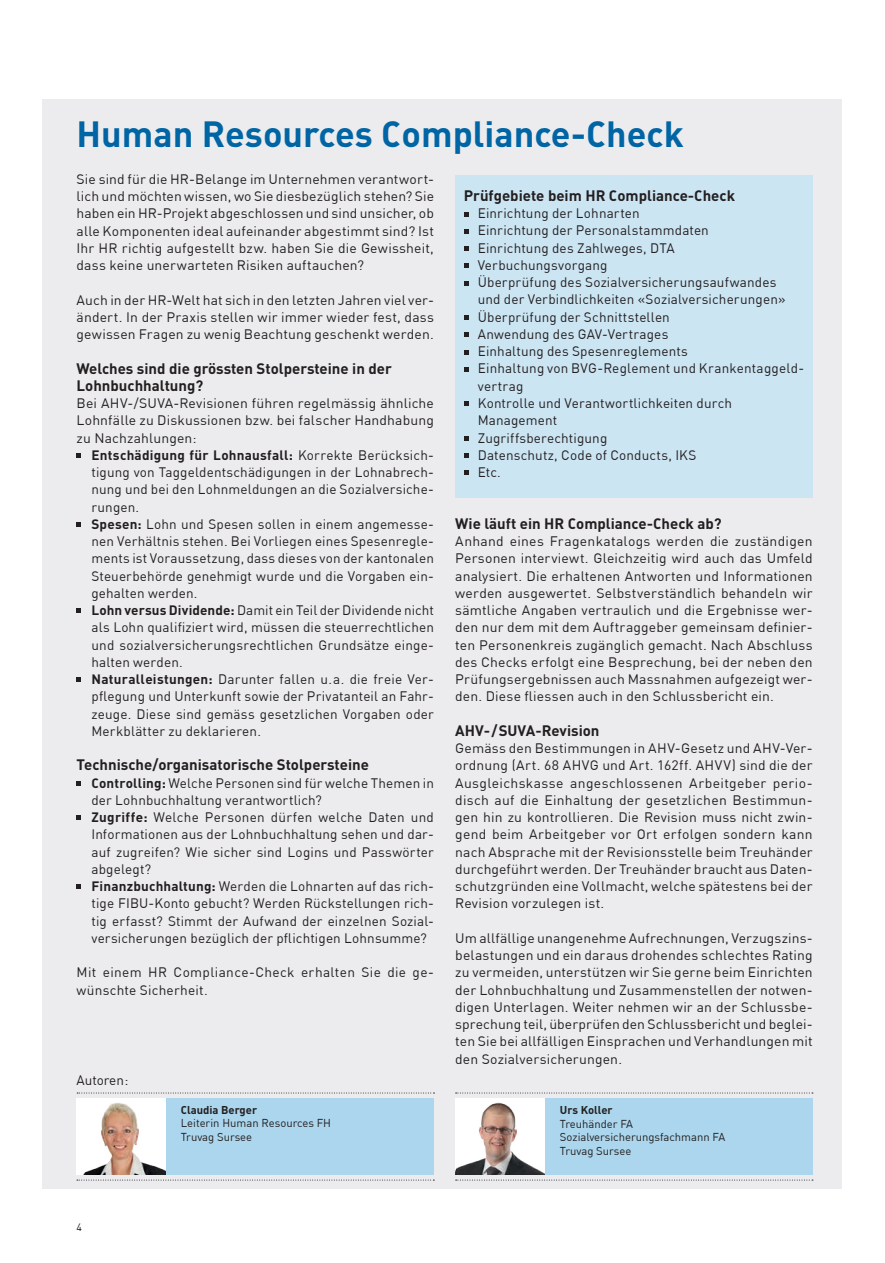
<style>
.page{position:relative;width:885px;height:1263px;background:#fff}
.page>*{position:absolute;margin:0;border:0;box-sizing:border-box;transform-origin:0 0}
.t1{font:700 36px "DIN";color:#0065a4}
.Lauftext{font:700 15px/17.2px "DIN";color:#231f20}
.Lauftext-2{font:13.5px/17.2px "DIN";letter-spacing:.01em;color:#231f20;text-align:justify}
.t2{font:11.25px "DIN";color:#231f20}
.t3{font:700 11.25px "DIN";color:#231f20}
.t4{font:10.5px "DIN";color:#231f20}
.s1{font-weight:700}
</style>
<div class="page">
<div style="left:43px;top:99px;width:799px;height:1089px;background:#ececee"></div>
<div style="left:544px;top:1098px;width:268px;height:76px;background:#abd6ed"></div>
<svg style="left:455px;top:1180px;width:357px;height:1px"></svg>
<img style="left:455px;top:1098px;width:89px;height:76px">
<svg style="left:77px;top:453px;width:4px;height:5px"></svg>
<svg style="left:77px;top:522px;width:4px;height:5px"></svg>
<svg style="left:77px;top:609px;width:4px;height:4px"></svg>
<svg style="left:77px;top:678px;width:4px;height:4px"></svg>
<svg style="left:77px;top:781px;width:4px;height:5px"></svg>
<svg style="left:77px;top:816px;width:4px;height:4px"></svg>
<svg style="left:77px;top:885px;width:4px;height:4px"></svg>
<div style="left:166px;top:1098px;width:268px;height:76px;background:#abd6ed"></div>
<svg style="left:77px;top:1093px;width:357px;height:1px"></svg>
<img style="left:77px;top:1098px;width:89px;height:76px">
<div style="left:455px;top:175px;width:357px;height:322px;background:#cce5f3"></div>
<svg style="left:464px;top:212px;width:4px;height:4px"></svg>
<svg style="left:464px;top:229px;width:4px;height:5px"></svg>
<svg style="left:464px;top:246px;width:4px;height:5px"></svg>
<svg style="left:464px;top:264px;width:4px;height:4px"></svg>
<svg style="left:464px;top:281px;width:4px;height:4px"></svg>
<svg style="left:464px;top:315px;width:4px;height:5px"></svg>
<svg style="left:464px;top:333px;width:4px;height:4px"></svg>
<svg style="left:464px;top:350px;width:4px;height:4px"></svg>
<svg style="left:464px;top:367px;width:4px;height:5px"></svg>
<svg style="left:464px;top:402px;width:4px;height:4px"></svg>
<svg style="left:464px;top:436px;width:4px;height:5px"></svg>
<svg style="left:464px;top:453px;width:4px;height:5px"></svg>
<svg style="left:464px;top:471px;width:4px;height:4px"></svg>
<svg style="left:77px;top:1180px;width:357px;height:1px"></svg>
<svg style="left:455px;top:1093px;width:357px;height:1px"></svg>
<p class="t1" style="left:77px;top:111px;width:608px">Human Resources Compliance-Check</p>
<p class="Lauftext-2" style="left:77px;top:170px;width:359px">Sie sind für die HR-Belange im Unternehmen verantwort&shy;lich und möchten wissen, wo Sie diesbezüglich stehen? Sie haben ein HR-Projekt abgeschlossen und sind unsicher, ob alle Komponenten ideal aufeinander abgestimmt sind? Ist Ihr HR richtig aufgestellt bzw. haben Sie die Gewissheit, dass keine unerwarteten Risiken auftauchen?</p>
<p class="Lauftext-2" style="left:77px;top:291px;width:359px">Auch in der HR-Welt hat sich in den letzten Jahren viel ver&shy;ändert. In der Praxis stellen wir immer wieder fest, dass gewissen Fragen zu wenig Beachtung geschenkt werden.</p>
<p class="Lauftext" style="left:77px;top:359px;width:317px">Welches sind die grössten Stolpersteine in der<br>Lohnbuchhaltung?</p>
<p class="Lauftext-2" style="left:77px;top:394px;width:359px">Bei AHV-/SUVA-Revisionen führen regelmässig ähnliche Lohnfälle zu Diskussionen bzw. bei falscher Handhabung zu Nachzahlungen:</p>
<p class="Lauftext-2" style="left:91px;top:446px;width:344px"><span class="s1">Entschädigung für Lohnausfall:</span> Korrekte Berücksich&shy;tigung von Taggeldentschädigungen in der Lohnabrech&shy;nung und bei den Lohnmeldungen an die Sozialversiche&shy;rungen.</p>
<p class="Lauftext-2" style="left:91px;top:515px;width:344px"><span class="s1">Spesen:</span> Lohn und Spesen sollen in einem angemesse&shy;nen Verhältnis stehen. Bei Vorliegen eines Spesenregle&shy;ments ist Voraussetzung, dass dieses von der kantonalen Steuerbehörde genehmigt wurde und die Vorgaben ein&shy;gehalten werden.</p>
<p class="Lauftext-2" style="left:91px;top:601px;width:344px"><span class="s1">Lohn versus Dividende:</span> Damit ein Teil der Dividende nicht als Lohn qualifiziert wird, müssen die steuerrechtlichen und sozialversicherungsrechtlichen Grundsätze einge&shy;halten werden.</p>
<p class="Lauftext-2" style="left:91px;top:670px;width:344px"><span class="s1">Naturalleistungen:</span> Darunter fallen u.a. die freie Ver&shy;pflegung und Unterkunft sowie der Privatanteil an Fahr&shy;zeuge. Diese sind gemäss gesetzlichen Vorgaben oder Merkblätter zu deklarieren.</p>
<p class="Lauftext" style="left:77px;top:756px;width:294px">Technische/organisatorische Stolpersteine</p>
<p class="Lauftext-2" style="left:91px;top:774px;width:344px"><span class="s1">Controlling:</span> Welche Personen sind für welche Themen in der Lohnbuchhaltung verantwortlich?</p>
<p class="Lauftext-2" style="left:91px;top:808px;width:344px"><span class="s1">Zugriffe:</span> Welche Personen dürfen welche Daten und Informationen aus der Lohnbuchhaltung sehen und dar&shy;auf zugreifen? Wie sicher sind Logins und Passwörter abgelegt?</p>
<p class="Lauftext-2" style="left:91px;top:877px;width:344px"><span class="s1">Finanzbuchhaltung:</span> Werden die Lohnarten auf das rich&shy;tige FIBU-Konto gebucht? Werden Rückstellungen rich&shy;tig erfasst? Stimmt der Aufwand der einzelnen Sozial&shy;versicherungen bezüglich der pflichtigen Lohnsumme?</p>
<p class="Lauftext-2" style="left:77px;top:963px;width:359px">Mit einem HR Compliance-Check erhalten Sie die ge&shy;wünschte Sicherheit.</p>
<p class="Lauftext" style="left:463px;top:186px;width:273px">Prüfgebiete beim HR Compliance-Check</p>
<p class="Lauftext-2" style="left:477px;top:204px;width:163px">Einrichtung der Lohnarten</p>
<p class="Lauftext-2" style="left:477px;top:222px;width:232px">Einrichtung der Personalstammdaten</p>
<p class="Lauftext-2" style="left:477px;top:239px;width:198px">Einrichtung des Zahlweges, DTA</p>
<p class="Lauftext-2" style="left:477px;top:256px;width:131px">Verbuchungsvorgang</p>
<p class="Lauftext-2" style="left:477px;top:273px;width:300px">Überprüfung des Sozialversicherungsaufwandes</p>
<p class="Lauftext-2" style="left:477px;top:291px;width:309px">und der Verbindlichkeiten «Sozialversicherungen»</p>
<p class="Lauftext-2" style="left:477px;top:308px;width:193px">Überprüfung der Schnittstellen</p>
<p class="Lauftext-2" style="left:477px;top:325px;width:192px">Anwendung des GAV-Vertrages</p>
<p class="Lauftext-2" style="left:477px;top:342px;width:212px">Einhaltung des Spesenreglements</p>
<p class="Lauftext-2" style="left:477px;top:360px;width:328px">Einhaltung von BVG-Reglement und Krankentaggeld&shy;vertrag</p>
<p class="Lauftext-2" style="left:477px;top:394px;width:256px">Kontrolle und Verantwortlichkeiten durch</p>
<p class="Lauftext-2" style="left:477px;top:411px;width:81px">Management</p>
<p class="Lauftext-2" style="left:477px;top:429px;width:131px">Zugriffsberechtigung</p>
<p class="Lauftext-2" style="left:477px;top:446px;width:220px">Datenschutz, Code of Conducts, IKS</p>
<p class="Lauftext-2" style="left:477px;top:463px;width:25px">Etc.</p>
<p class="Lauftext" style="left:455px;top:514px;width:268px">Wie läuft ein HR Compliance-Check ab?</p>
<p class="Lauftext-2" style="left:455px;top:532px;width:359px">Anhand eines Fragenkatalogs werden die zuständigen Personen interviewt. Gleichzeitig wird auch das Umfeld analysiert. Die erhaltenen Antworten und Informationen werden ausgewertet. Selbstverständlich behandeln wir sämtliche Angaben vertraulich und die Ergebnisse wer&shy;den nur dem mit dem Auftraggeber gemeinsam definier&shy;ten Personenkreis zugänglich gemacht. Nach Abschluss des Checks erfolgt eine Besprechung, bei der neben den Prüfungsergebnissen auch Massnahmen aufgezeigt wer&shy;den. Diese fliessen auch in den Schlussbericht ein.</p>
<p class="Lauftext" style="left:455px;top:721px;width:146px">AHV-/SUVA-Revision</p>
<p class="Lauftext-2" style="left:455px;top:739px;width:359px">Gemäss den Bestimmungen in AHV-Gesetz und AHV-Ver&shy;ordnung (Art. 68 AHVG und Art. 162ff. AHVV) sind die der Ausgleichskasse angeschlossenen Arbeitgeber perio&shy;disch auf die Einhaltung der gesetzlichen Bestimmun&shy;gen hin zu kontrollieren. Die Revision muss nicht zwin&shy;gend beim Arbeitgeber vor Ort erfolgen sondern kann nach Absprache mit der Revisionsstelle beim Treuhänder durchgeführt werden. Der Treuhänder braucht aus Daten&shy;schutzgründen eine Vollmacht, welche spätestens bei der Revision vorzulegen ist.</p>
<p class="Lauftext-2" style="left:455px;top:929px;width:359px">Um allfällige unangenehme Aufrechnungen, Verzugszins&shy;belastungen und ein daraus drohendes schlechtes Rating zu vermeiden, unterstützen wir Sie gerne beim Einrichten der Lohnbuchhaltung und Zusammenstellen der notwen&shy;digen Unterlagen. Weiter nehmen wir an der Schlussbe&shy;sprechung teil, überprüfen den Schlussbericht und beglei&shy;ten Sie bei allfälligen Einsprachen und Verhandlungen mit den Sozialversicherungen.</p>
<p class="Lauftext-2" style="left:77px;top:1071px;width:53px">Autoren:</p>
<p class="t4" style="left:77px;top:1220px;width:7px">4</p>
<p class="t3" style="left:181px;top:1102px;width:78px">Claudia Berger</p>
<p class="t2" style="left:181px;top:1116px;width:152px">Leiterin Human Resources FH</p>
<p class="t2" style="left:181px;top:1130px;width:73px">Truvag Sursee</p>
<p class="t3" style="left:560px;top:1102px;width:54px">Urs Koller</p>
<p class="t2" style="left:560px;top:1116px;width:75px">Treuhänder FA</p>
<p class="t2" style="left:560px;top:1130px;width:167px">Sozialversicherungsfachmann FA</p>
<p class="t2" style="left:560px;top:1143px;width:73px">Truvag Sursee</p>
</div>
